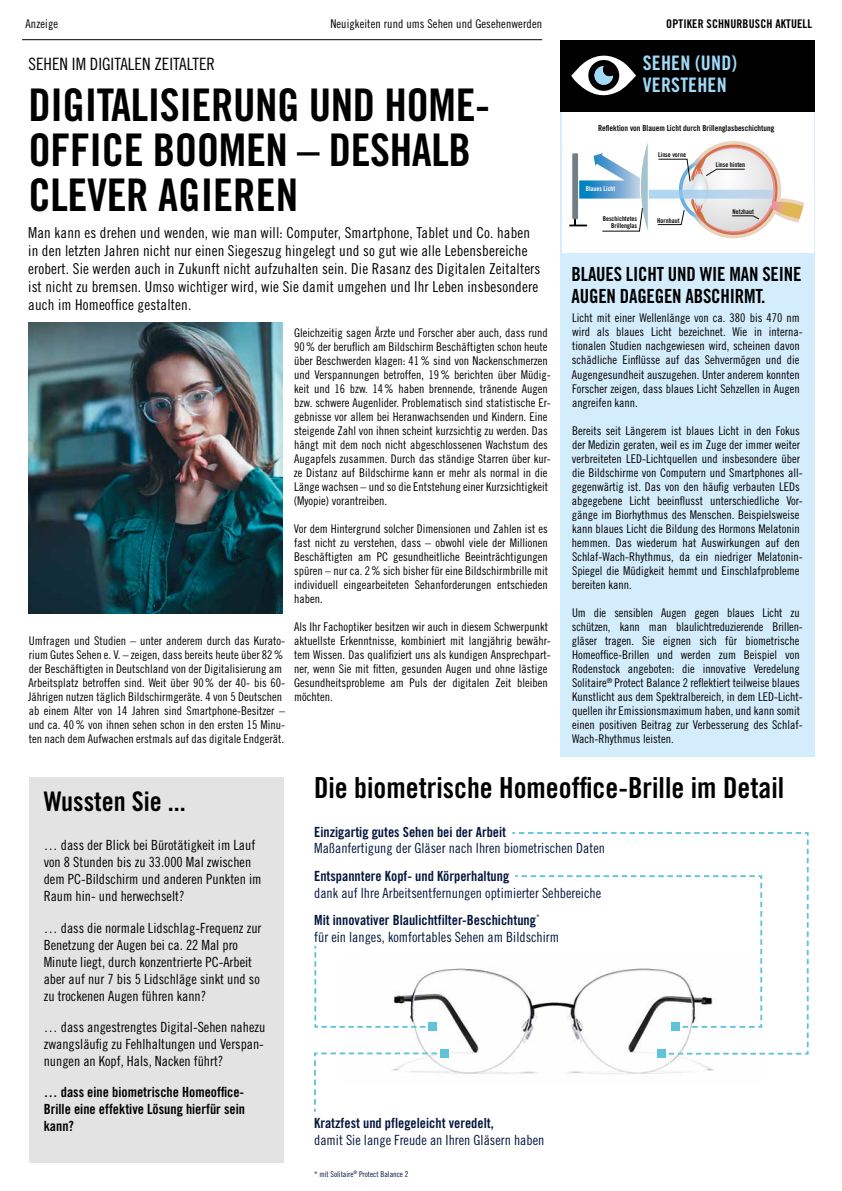
<style>
.page{position:relative;width:842px;height:1191px;background:#fff}
.page>*{position:absolute;margin:0;border:0;box-sizing:border-box;transform-origin:0 0}
.t1{font:45px/45px "Trade Gothic LT Pro Bd Cn 20";letter-spacing:-.01em;color:#000}
.t2{font:29px "Trade Gothic LT Pro Bd Cn 20";color:#000}
.t3{font:27px "Trade Gothic LT Pro Bd Cn 20";color:#000}
.t4{font:20px/22px "Trade Gothic LT Pro Bd Cn 20";letter-spacing:.01em;color:#a1daf8}
.t5{font:19.5px/22px "Trade Gothic LT Pro Bd Cn 20";letter-spacing:-.01em;color:#000}
.t6{font:17px "Trade Gothic LT Pro Cn 18";color:#000}
.t7{font:15px/18px "Trade Gothic LT Pro Cn 18";letter-spacing:.01em;color:#000}
.t8{font:14px/17px "Trade Gothic LT Pro Cn 18";color:#000}
.t9{font:14px "Trade Gothic LT Pro Cn 18";color:#04163d}
.t10{font:14px "Trade Gothic LT Pro Bd Cn 20";color:#04163d}
.t11{font:14px/17px "Trade Gothic LT Pro Bd Cn 20";color:#000;text-align:justify}
.t12{font:12px/14px "Trade Gothic LT Pro Cn 18";color:#000}
.t13{font:12px "Trade Gothic LT Pro Bd Cn 20";letter-spacing:.01em;color:#000}
.t14{font:8.2px "Trade Gothic LT Pro Bd Cn 20";color:#0c0a0a}
.t15{font:8px "Trade Gothic LT Pro Cn 18";color:#04163d}
.t16{font:6.7px/6.7px "Trade Gothic LT Pro Bd Cn 20";color:#0c0a0a;text-align:right}
.t17{font:6.7px "Trade Gothic LT Pro Bd Cn 20";color:#fff}
</style>
<div class="page">
<div style="left:560px;top:64px;width:255px;height:692px;background:#d4edfc"></div>
<div style="left:30px;top:777px;width:254px;height:385px;background:#e3e3e3"></div>
<div style="left:561px;top:41px;width:254px;height:71px;background:#000"></div>
<svg style="left:571px;top:55px;width:65px;height:41px"></svg>
<div style="left:562px;top:112px;width:251px;height:140px;background:#fff"></div>
<svg style="left:569px;top:141px;width:235px;height:97px"></svg>
<hr style="left:22px;top:39px;width:520px;height:1px;background:#000">
<img style="left:414px;top:968px;width:300px;height:106px">
<svg style="left:513px;top:832px;width:296px;height:222px"></svg>
<svg style="left:314px;top:1051px;width:131px;height:61px"></svg>
<svg style="left:314px;top:945px;width:120px;height:83px"></svg>
<div style="left:657px;top:1049px;width:8px;height:9px;background:#60c3d9"></div>
<div style="left:428px;top:1022px;width:9px;height:9px;background:#60c3d9"></div>
<div style="left:441px;top:1049px;width:8px;height:9px;background:#60c3d9"></div>
<img style="left:28px;top:322px;width:254px;height:292px">
<p class="t12" style="left:26px;top:17px;width:34px">Anzeige</p>
<p class="t12" style="left:330px;top:17px;width:213px">Neuigkeiten rund ums Sehen und Gesehenwerden</p>
<p class="t13" style="left:666px;top:17px;width:19px">Optiker</p>
<p class="t13" style="left:707px;top:17px;width:13px">Schnurbusch</p>
<p class="t13" style="left:775px;top:17px;width:38px">AKTUELL</p>
<h3 class="t6" style="left:29px;top:54px;width:188px">SEHEN IM DIGITALEN ZEITALTER</h3>
<h1 class="t1" style="left:29px;top:82px;width:463px">DIGITALISIERUNG UND HOME-<br>OFFICE BOOMEN – DESHALB<br>CLEVER AGIEREN</h1>
<p class="t7" style="left:28px;top:224px;width:514px">Man kann es drehen und wenden, wie man will: Computer, Smartphone, Tablet und Co. haben in den letzten Jahren nicht nur einen Siegeszug hingelegt und so gut wie alle Lebensbereiche erobert. Sie werden auch in Zukunft nicht aufzuhalten sein. Die Rasanz des Digitalen Zeitalters ist nicht zu bremsen. Umso wichtiger wird, wie Sie damit umgehen und Ihr Leben insbesondere auch im Homeoffice gestalten.</p>
<p class="t12" style="left:28px;top:633px;width:259px">Umfragen und Studien – unter anderem durch das Kurato&shy;rium Gutes Sehen e. V. – zeigen, dass bereits heute über 82% der Beschäftigten in Deutschland von der Digitalisierung am Arbeitsplatz betroffen sind. Weit über 90% der 40- bis 60- Jährigen nutzen täglich Bildschirmgeräte. 4 von 5 Deutschen ab einem Alter von 14 Jahren sind Smartphone-Besitzer – und ca. 40% von ihnen sehen schon in den ersten 15 Minu&shy;ten nach dem Aufwachen erstmals auf das digitale Endgerät.</p>
<p class="t12" style="left:294px;top:325px;width:258px">Gleichzeitig sagen Ärzte und Forscher aber auch, dass rund 90% der beruflich am Bildschirm Beschäftigten schon heute über Beschwerden klagen: 41% sind von Nackenschmerzen und Verspannungen betroffen, 19% berichten über Müdig&shy;keit und 16 bzw. 14% haben brennende, tränende Augen bzw. schwere Augenlider. Problematisch sind statistische Er&shy;gebnisse vor allem bei Heranwachsenden und Kindern. Eine steigende Zahl von ihnen scheint kurzsichtig zu werden. Das hängt mit dem noch nicht abgeschlossenen Wachstum des Augapfels zusammen. Durch das ständige Starren über kur&shy;ze Distanz auf Bildschirme kann er mehr als normal in die Länge wachsen – und so die Entstehung einer Kurzsichtigkeit (Myopie) vorantreiben.</p>
<p class="t12" style="left:294px;top:521px;width:256px;text-align:justify">Vor dem Hintergrund solcher Dimensionen und Zahlen ist es fast nicht zu verstehen, dass – obwohl viele der Millionen Beschäftigten am PC gesundheitliche Beeinträchtigungen spüren – nur ca. 2% sich bisher für eine Bildschirmbrille mit individuell eingearbeiteten Sehanforderungen entschieden haben.</p>
<p class="t12" style="left:294px;top:619px;width:258px">Als Ihr Fachoptiker besitzen wir auch in diesem Schwerpunkt aktuellste Erkenntnisse, kombiniert mit langjährig bewähr&shy;tem Wissen. Das qualifiziert uns als kundigen Ansprechpart&shy;ner, wenn Sie mit fitten, gesunden Augen und ohne lästige Gesundheitsprobleme am Puls der digitalen Zeit bleiben möchten.</p>
<h3 class="t4" style="left:643px;top:52px;width:96px">SEHEN (UND)<br>VERSTEHEN</h3>
<p class="t14" style="left:598px;top:123px;width:178px">Reflektion von Blauem Licht durch Brillenglasbeschichtung</p>
<p class="t17" style="left:586px;top:185px;width:31px">Blaues Licht</p>
<p class="t16" style="left:603px;top:215px;width:36px">Beschichtetes<br>Brillenglas</p>
<p class="t16" style="left:658px;top:151px;width:29px">Linse vorne</p>
<p class="t16" style="left:657px;top:217px;width:24px">Hornhaut</p>
<p class="t16" style="left:716px;top:161px;width:31px">Linse hinten</p>
<p class="t16" style="left:732px;top:208px;width:23px">Netzhaut</p>
<h3 class="t5" style="left:572px;top:262px;width:231px">BLAUES LICHT UND WIE MAN SEINE<br>AUGEN DAGEGEN ABSCHIRMT.</h3>
<p class="t12" style="left:572px;top:311px;width:232px">Licht mit einer Wellenlänge von ca. 380 bis 470 nm wird als blaues Licht bezeichnet. Wie in interna&shy;tionalen Studien nachgewiesen wird, scheinen davon schädliche Einflüsse auf das Sehvermögen und die Augengesundheit auszugehen. Unter anderem konnten Forscher zeigen, dass blaues Licht Sehzellen in Augen angreifen kann.</p>
<p class="t12" style="left:572px;top:423px;width:232px">Bereits seit Längerem ist blaues Licht in den Fokus der Medizin geraten, weil es im Zuge der immer weiter verbreiteten LED-Lichtquellen und insbesondere über die Bildschirme von Computern und Smartphones all&shy;gegenwärtig ist. Das von den häufig verbauten LEDs abgegebene Licht beeinflusst unterschiedliche Vor&shy;gänge im Biorhythmus des Menschen. Beispielsweise kann blaues Licht die Bildung des Hormons Melatonin hemmen. Das wiederum hat Auswirkungen auf den Schlaf-Wach-Rhythmus, da ein niedriger Melatonin-Spiegel die Müdigkeit hemmt und Einschlafprobleme bereiten kann.</p>
<p class="t12" style="left:572px;top:605px;width:232px">Um die sensiblen Augen gegen blaues Licht zu schützen, kann man blaulichtreduzierende Brillen&shy;gläser tragen. Sie eignen sich für biometrische Homeoffice-Brillen und werden zum Beispiel von Rodenstock angeboten: die innovative Veredelung Solitaire<sup>®</sup> Protect Balance 2 reflektiert teilweise blaues Kunstlicht aus dem Spektralbereich, in dem LED-Licht&shy;quellen ihr Emissionsmaximum haben, und kann somit einen positiven Beitrag zur Verbesserung des Schlaf-Wach-Rhythmus leisten.</p>
<h3 class="t3" style="left:44px;top:784px;width:143px">Wussten Sie ...</h3>
<p class="t8" style="left:44px;top:836px;width:219px">… dass der Blick bei Bürotätigkeit im Lauf von 8 Stunden bis zu 33.000 Mal zwischen dem PC-Bildschirm und anderen Punkten im Raum hin- und herwechselt?</p>
<p class="t8" style="left:44px;top:919px;width:219px">… dass die normale Lidschlag-Frequenz zur Benetzung der Augen bei ca. 22 Mal pro Minute liegt, durch konzentrierte PC-Arbeit aber auf nur 7 bis 5 Lidschläge sinkt und so zu trockenen Augen führen kann?</p>
<p class="t8" style="left:44px;top:1018px;width:223px;text-align:justify">… dass angestrengtes Digital-Sehen nahezu zwangsläufig zu Fehlhaltungen und Verspan&shy;nungen an Kopf, Hals, Nacken führt?</p>
<p class="t11" style="left:44px;top:1083px;width:203px">… dass eine biometrische Homeoffice-Brille eine effektive Lösung hierfür sein kann?</p>
<h2 class="t2" style="left:314px;top:770px;width:472px">Die biometrische Homeoffice-Brille im Detail</h2>
<p class="t10" style="left:314px;top:823px;width:193px">Einzigartig gutes Sehen bei der Arbeit</p>
<p class="t9" style="left:314px;top:840px;width:292px">Maßanfertigung der Gläser nach Ihren biometrischen Daten</p>
<p class="t10" style="left:314px;top:867px;width:197px">Entspanntere Kopf- und Körperhaltung</p>
<p class="t9" style="left:314px;top:884px;width:288px">dank auf Ihre Arbeitsentfernungen optimierter Sehbereiche</p>
<p class="t10" style="left:314px;top:911px;width:227px">Mit innovativer Blaulichtfilter-Beschichtung<sup>*</sup></p>
<p class="t9" style="left:314px;top:928px;width:246px">für ein langes, komfortables Sehen am Bildschirm</p>
<p class="t10" style="left:314px;top:1114px;width:181px">Kratzfest und pflegeleicht veredelt,</p>
<p class="t9" style="left:314px;top:1131px;width:232px">damit Sie lange Freude an Ihren Gläsern haben</p>
<p class="t15" style="left:314px;top:1169px;width:96px">* mit Solitaire<sup>®</sup> Protect Balance 2</p>
</div>
